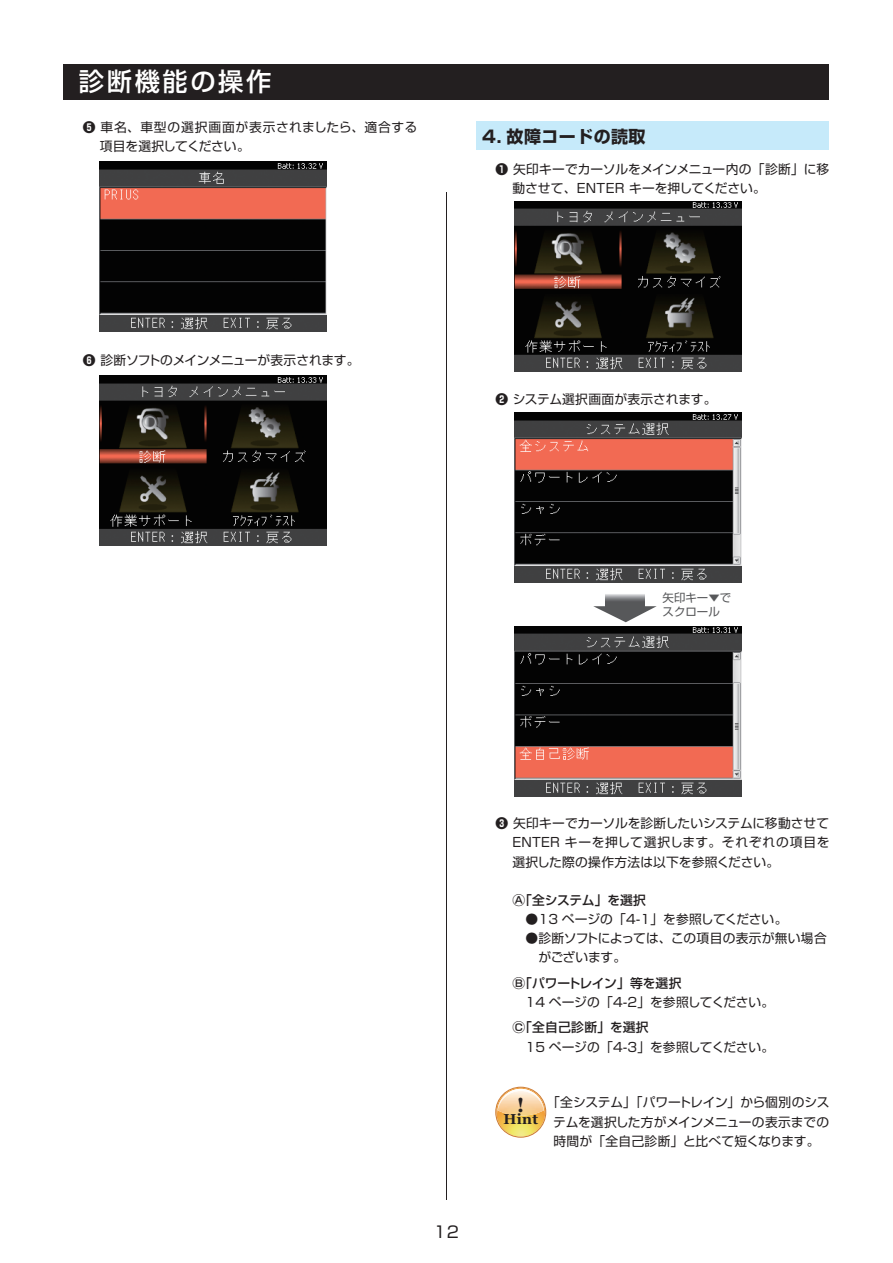
<style>
.page{position:relative;width:893px;height:1263px;background:#fff}
.page>*{position:absolute;margin:0;border:0;box-sizing:border-box;transform-origin:0 0}
.t1{font:25.35px "Shin Go Pro Medium 90 pv RKSJ H";letter-spacing:.1em;color:#fff}
.t2{font:700 20.4px "Georgia";color:#231f20}
.t3{font:16.95px "Shin Go Pro Bold 90 pv RKSJ H";letter-spacing:.025em;color:#231f20}
.t4{font:15.9px "Shin Go Pro Regular 90 pv RKSJ H";color:#231f20}
.t5{font:700 14.25px "Georgia";color:#231f20}
.t6{font:12.75px/19.2px "Shin Go Pro Regular 90 pv RKSJ H";letter-spacing:-.005em;color:#231f20}
.t7{font:12.75px/19.2px "Shin Go Pro Regular 90 pv RKSJ H";letter-spacing:.025em;color:#231f20}
.t8{font:12.75px "Shin Go Pro Medium 90 pv RKSJ H";letter-spacing:-.005em;color:#231f20}
.t9{font:12.75px "Shin Go Pro Regular 90 pv RKSJ H";letter-spacing:-.025em;color:#231f20}
.t10{font:12.75px "Shin Go Pro Medium 90 pv RKSJ H";letter-spacing:.025em;color:#231f20}
.t11{font:11.4px/14.2px "Shin Go Pro Regular 90 pv RKSJ H";color:#57585a}
.s1{font-family:"Shin Go Pro Bold 90 pv RKSJ H"}
</style>
<div class="page">
<hr style="left:446px;top:192px;width:1px;height:1007px;background:#231f20">
<div style="left:64px;top:64px;width:765px;height:36px;background:#231f20"></div>
<svg style="left:495px;top:1087px;width:51px;height:51px"></svg>
<img style="left:498px;top:1110px;width:46px;height:6px">
<img style="left:497px;top:1089px;width:47px;height:21px">
<div style="left:476px;top:121px;width:353px;height:28px;background:#c6eafa"></div>
<img style="left:100px;top:161px;width:227px;height:171px">
<img style="left:100px;top:375px;width:227px;height:170px">
<img style="left:514px;top:201px;width:227px;height:170px">
<img style="left:514px;top:413px;width:227px;height:170px">
<img style="left:514px;top:626px;width:227px;height:170px">
<svg style="left:605px;top:594px;width:39px;height:12px"></svg>
<svg style="left:593px;top:606px;width:64px;height:16px"></svg>
<h1 class="t1" style="left:79px;top:72px;width:194px">診断機能の操作</h1>
<p class="t7" style="left:100px;top:119px;width:319px;text-indent:-17px"><span class="s1">❺</span> 車名、車型の選択画面が表示されましたら、適合する項目を選択してください。</p>
<h3 class="t3" style="left:482px;top:130px;width:165px">4. 故障コードの読取</h3>
<p class="t6" style="left:512px;top:161px;width:318px;text-indent:-17px"><span class="s1">❶</span> 矢印キーでカーソルをメインメニュー内の「診断」に移動させて、ENTER キーを押してください。</p>
<p class="t9" style="left:83px;top:356px;width:278px"><span class="s1">❻</span> 診断ソフトのメインメニューが表示されます。</p>
<p class="t6" style="left:495px;top:391px;width:223px"><span class="s1">❷</span> システム選択画面が表示されます。</p>
<p class="t11" style="left:663px;top:592px;width:70px">矢印キー▼でスクロール</p>
<p class="t4" style="left:434px;top:1226px;width:27px">12</p>
<p class="t6" style="left:512px;top:815px;width:319px;text-align:justify;text-indent:-17px"><span class="s1">❸</span> 矢印キーでカーソルを診断したいシステムに移動させてENTER キーを押して選択します。それぞれの項目を選択した際の操作方法は以下を参照ください。</p>
<p class="t8" style="left:512px;top:895px;width:135px">Ⓐ「全システム」を選択</p>
<p class="t6" style="left:512px;top:911px;width:316px">　●13 ページの「4-1」を参照してください。<br>　●診断ソフトによっては、この項目の表示が無い場合　　がございます。</p>
<p class="t8" style="left:512px;top:978px;width:171px">Ⓑ「パワートレイン」等を選択</p>
<p class="t6" style="left:512px;top:994px;width:263px">　14 ページの「4-2」を参照してください。</p>
<p class="t10" style="left:512px;top:1023px;width:138px">Ⓒ「全自己診断」を選択</p>
<p class="t6" style="left:512px;top:1039px;width:263px">　15 ページの「4-3」を参照してください。</p>
<h2 class="t2" style="left:517px;top:1092px;width:9px">!</h2>
<p class="t5" style="left:503px;top:1111px;width:36px">Hint</p>
<p class="t6" style="left:547px;top:1095px;width:284px;text-align:center">「全システム」「パワートレイン」から個別のシステムを選択した方がメインメニューの表示までの時間が「全自己診断」と比べて短くなります。</p>
</div>
